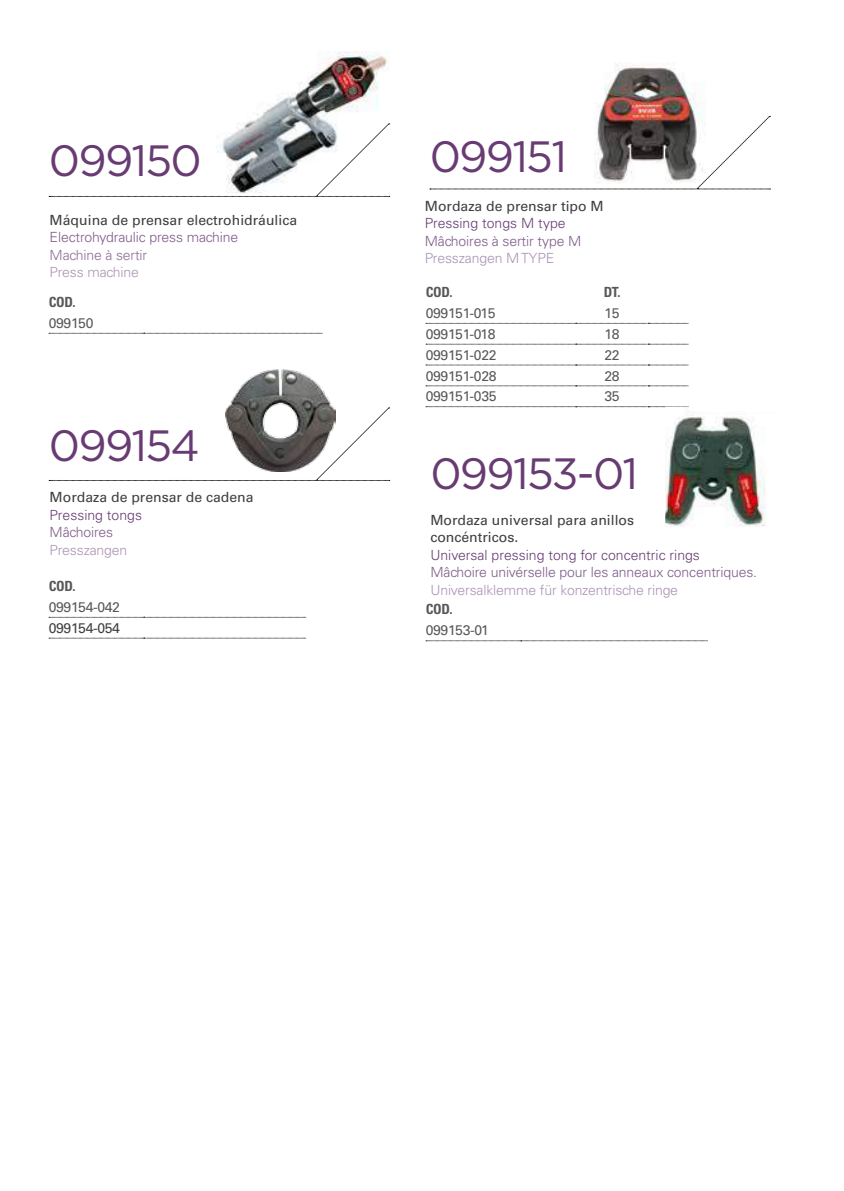
<style>
.page{position:relative;width:844px;height:1191px;background:#fff}
.page>*{position:absolute;margin:0;border:0;box-sizing:border-box;transform-origin:0 0}
.t1{font:43.75px "Gotham HTF";letter-spacing:-.04em;color:#683c73}
.t2{font:14px/17.5px "Univers LT Std";color:#3e3d40}
.t3{font:300 14px "Univers LT Std";letter-spacing:-.01em;color:#805c8b}
.t4{font:14px "Univers LT Std";letter-spacing:-.025em;color:#58585a}
.t5{font:300 14px "Univers LT Std";letter-spacing:-.01em;color:#aa94b5}
.t6{font:300 14px "Univers LT Std";color:#683c73}
.t7{font:700 condensed 14px "Univers LT Std";letter-spacing:-.025em;color:#58585a}
.t8{font:300 14px "Univers LT Std";letter-spacing:-.01em;color:#8d6e98}
.t9{font:14px "Univers LT Std";letter-spacing:-.025em;color:#3e3d40}
</style>
<div class="page">
<img style="left:243px;top:52px;width:146px;height:71px">
<img style="left:227px;top:370px;width:107px;height:37px">
<img style="left:599px;top:63px;width:106px;height:53px">
<svg style="left:49px;top:123px;width:340px;height:74px"></svg>
<svg style="left:49px;top:407px;width:340px;height:74px"></svg>
<svg style="left:430px;top:116px;width:340px;height:74px"></svg>
<svg style="left:49px;top:333px;width:273px;height:1px"></svg>
<svg style="left:49px;top:617px;width:257px;height:1px"></svg>
<svg style="left:49px;top:638px;width:257px;height:1px"></svg>
<svg style="left:426px;top:323px;width:262px;height:1px"></svg>
<svg style="left:426px;top:344px;width:262px;height:1px"></svg>
<svg style="left:426px;top:365px;width:262px;height:1px"></svg>
<svg style="left:426px;top:385px;width:262px;height:1px"></svg>
<svg style="left:426px;top:406px;width:239px;height:1px"></svg>
<svg style="left:426px;top:640px;width:281px;height:1px"></svg>
<img style="left:665px;top:406px;width:101px;height:121px">
<h1 class="t1" style="left:49px;top:137px;width:154px">099150</h1>
<p class="t2" style="left:50px;top:211px;width:249px">Máquina de prensar electrohidráulica</p>
<p class="t3" style="left:50px;top:229px;width:190px">Electrohydraulic press machine</p>
<p class="t8" style="left:50px;top:246px;width:99px">Machine à sertir</p>
<p class="t5" style="left:50px;top:264px;width:91px">Press machine</p>
<p class="t7" style="left:49px;top:293px;width:28px">COD.</p>
<p class="t4" style="left:49px;top:314px;width:46px">099150</p>
<h1 class="t1" style="left:49px;top:421px;width:152px">099154</h1>
<p class="t2" style="left:50px;top:488px;width:205px">Mordaza de prensar de cadena</p>
<p class="t6" style="left:50px;top:506px;width:94px">Pressing tongs</p>
<p class="t3" style="left:50px;top:524px;width:65px">Mâchoires</p>
<p class="t5" style="left:50px;top:541px;width:79px">Presszangen</p>
<p class="t7" style="left:49px;top:577px;width:28px">COD.</p>
<p class="t4" style="left:49px;top:598px;width:73px">099154-042</p>
<p class="t9" style="left:49px;top:619px;width:73px">099154-054</p>
<h1 class="t1" style="left:429px;top:132px;width:139px">099151</h1>
<p class="t2" style="left:424px;top:197px;width:178px">Mordaza de prensar tipo m</p>
<p class="t6" style="left:424px;top:215px;width:142px">Pressing tongs m type</p>
<p class="t3" style="left:424px;top:232px;width:155px">Mâchoires à sertir type M</p>
<p class="t5" style="left:424px;top:250px;width:131px">Presszangen M TYPE</p>
<p class="t7" style="left:425px;top:283px;width:28px">COD.</p>
<p class="t7" style="left:603px;top:283px;width:18px">DT.</p>
<p class="t4" style="left:425px;top:304px;width:71px">099151-015</p>
<p class="t4" style="left:604px;top:304px;width:17px">15</p>
<p class="t4" style="left:425px;top:325px;width:71px">099151-018</p>
<p class="t4" style="left:604px;top:325px;width:17px">18</p>
<p class="t4" style="left:425px;top:346px;width:72px">099151-022</p>
<p class="t4" style="left:604px;top:346px;width:17px">22</p>
<p class="t4" style="left:425px;top:367px;width:72px">099151-028</p>
<p class="t4" style="left:604px;top:367px;width:17px">28</p>
<p class="t4" style="left:425px;top:388px;width:72px">099151-035</p>
<p class="t4" style="left:604px;top:388px;width:17px">35</p>
<h1 class="t1" style="left:430px;top:449px;width:209px">099153-01</h1>
<p class="t2" style="left:430px;top:511px;width:205px">Mordaza universal para anillos concéntricos.</p>
<p class="t6" style="left:430px;top:546px;width:271px">Universal pressing tong for concentric rings</p>
<p class="t3" style="left:430px;top:564px;width:328px">Mâchoire univérselle pour les anneaux concentriques.</p>
<p class="t5" style="left:430px;top:581px;width:249px">Universalklemme für konzentrische ringe</p>
<p class="t7" style="left:425px;top:600px;width:28px">COD.</p>
<p class="t4" style="left:425px;top:622px;width:65px">099153-01</p>
</div>
